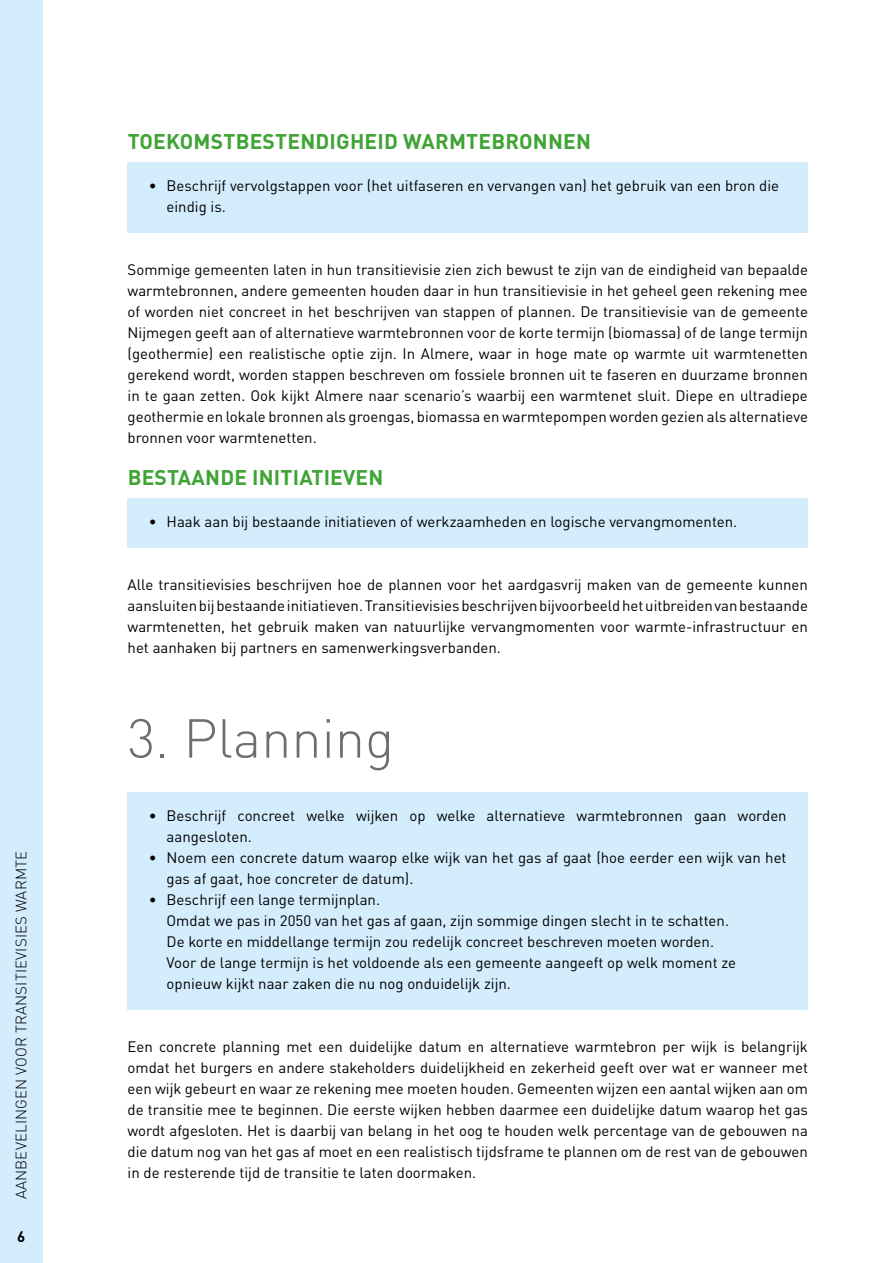
<style>
.page{position:relative;width:893px;height:1263px;background:#fff}
.page>*{position:absolute;margin:0;border:0;box-sizing:border-box;transform-origin:0 0}
.t1{font:300 54px "DINOT";color:#6e6e6e}
.t2{font:700 21px "DINOT";letter-spacing:.01em;color:#3fa435}
.t3{font:15px/21px "DINOT";color:#000}
.t4{font:300 15px "DINOT";letter-spacing:.01em;color:#000}
.t5{font:700 15px "DINOT";color:#000}
</style>
<div class="page">
<div style="left:128px;top:162px;width:680px;height:70px;background:#d3edfc"></div>
<div style="left:128px;top:498px;width:680px;height:49px;background:#d3edfc"></div>
<div style="left:128px;top:792px;width:680px;height:70px;background:#d3edfc"></div>
<div style="left:128px;top:834px;width:680px;height:70px;background:#d3edfc"></div>
<div style="left:128px;top:876px;width:680px;height:133px;background:#d3edfc"></div>
<div style="left:0;top:0;width:43px;height:1263px;background:#d3edfc"></div>
<p class="t4" style="left:12px;top:1199px;width:350px;rotate:-90deg">AANBEVELINGEN VOOR TRANSITIEVISIES WARMTE</p>
<p class="t5" style="left:17px;top:1226px;width:10px">6</p>
<h2 class="t2" style="left:128px;top:127px;width:465px">TOEKOMSTBESTENDIGHEID WARMTEBRONNEN</h2>
<p class="t3" style="left:167px;top:174px;width:614px;text-indent:-18px">• Beschrijf vervolgstappen voor (het uitfaseren en vervangen van) het gebruik van een bron die eindig is.</p>
<p class="t3" style="left:128px;top:258px;width:682px;text-align:justify">Sommige gemeenten laten in hun transitievisie zien zich bewust te zijn van de eindigheid van bepaalde warmtebronnen, andere gemeenten houden daar in hun transitievisie in het geheel geen rekening mee of worden niet concreet in het beschrijven van stappen of plannen. De transitievisie van de gemeente Nijmegen geeft aan of alternatieve warmtebronnen voor de korte termijn (biomassa) of de lange termijn (geothermie) een realistische optie zijn. In Almere, waar in hoge mate op warmte uit warmtenetten gerekend wordt, worden stappen beschreven om fossiele bronnen uit te faseren en duurzame bronnen in te gaan zetten. Ook kijkt Almere naar scenario’s waarbij een warmtenet sluit. Diepe en ultradiepe geothermie en lokale bronnen als groengas, biomassa en warmtepompen worden gezien als alternatieve bronnen voor warmtenetten.</p>
<h2 class="t2" style="left:128px;top:463px;width:257px">BESTAANDE INITIATIEVEN</h2>
<p class="t3" style="left:149px;top:510px;width:590px">• Haak aan bij bestaande initiatieven of werkzaamheden en logische vervangmomenten.</p>
<p class="t3" style="left:128px;top:573px;width:682px;text-align:justify">Alle transitievisies beschrijven hoe de plannen voor het aardgasvrij maken van de gemeente kunnen aansluiten bij bestaande initiatieven. Transitievisies beschrijven bijvoorbeeld het uitbreiden van bestaande warmtenetten, het gebruik maken van natuurlijke vervangmomenten voor warmte-infrastructuur en het aanhaken bij partners en samenwerkingsverbanden.</p>
<h1 class="t1" style="left:128px;top:705px;width:268px">3. Planning</h1>
<p class="t3" style="left:167px;top:804px;width:622px;text-indent:-18px">• Beschrijf concreet welke wijken op welke alternatieve warmtebronnen gaan worden aangesloten.</p>
<p class="t3" style="left:167px;top:846px;width:621px;text-indent:-18px">• Noem een concrete datum waarop elke wijk van het gas af gaat (hoe eerder een wijk van het gas af gaat, hoe concreter de datum).</p>
<p class="t3" style="left:167px;top:888px;width:571px;text-indent:-18px">• Beschrijf een lange termijnplan.<br>Omdat we pas in 2050 van het gas af gaan, zijn sommige dingen slecht in te schatten.<br>De korte en middellange termijn zou redelijk concreet beschreven moeten worden.<br>Voor de lange termijn is het voldoende als een gemeente aangeeft op welk moment ze opnieuw kijkt naar zaken die nu nog onduidelijk zijn.</p>
<p class="t3" style="left:128px;top:1035px;width:682px;text-align:justify">Een concrete planning met een duidelijke datum en alternatieve warmtebron per wijk is belangrijk omdat het burgers en andere stakeholders duidelijkheid en zekerheid geeft over wat er wanneer met een wijk gebeurt en waar ze rekening mee moeten houden. Gemeenten wijzen een aantal wijken aan om de transitie mee te beginnen. Die eerste wijken hebben daarmee een duidelijke datum waarop het gas wordt afgesloten. Het is daarbij van belang in het oog te houden welk percentage van de gebouwen na die datum nog van het gas af moet en een realistisch tijdsframe te plannen om de rest van de gebouwen in de resterende tijd de transitie te laten doormaken.</p>
</div>
